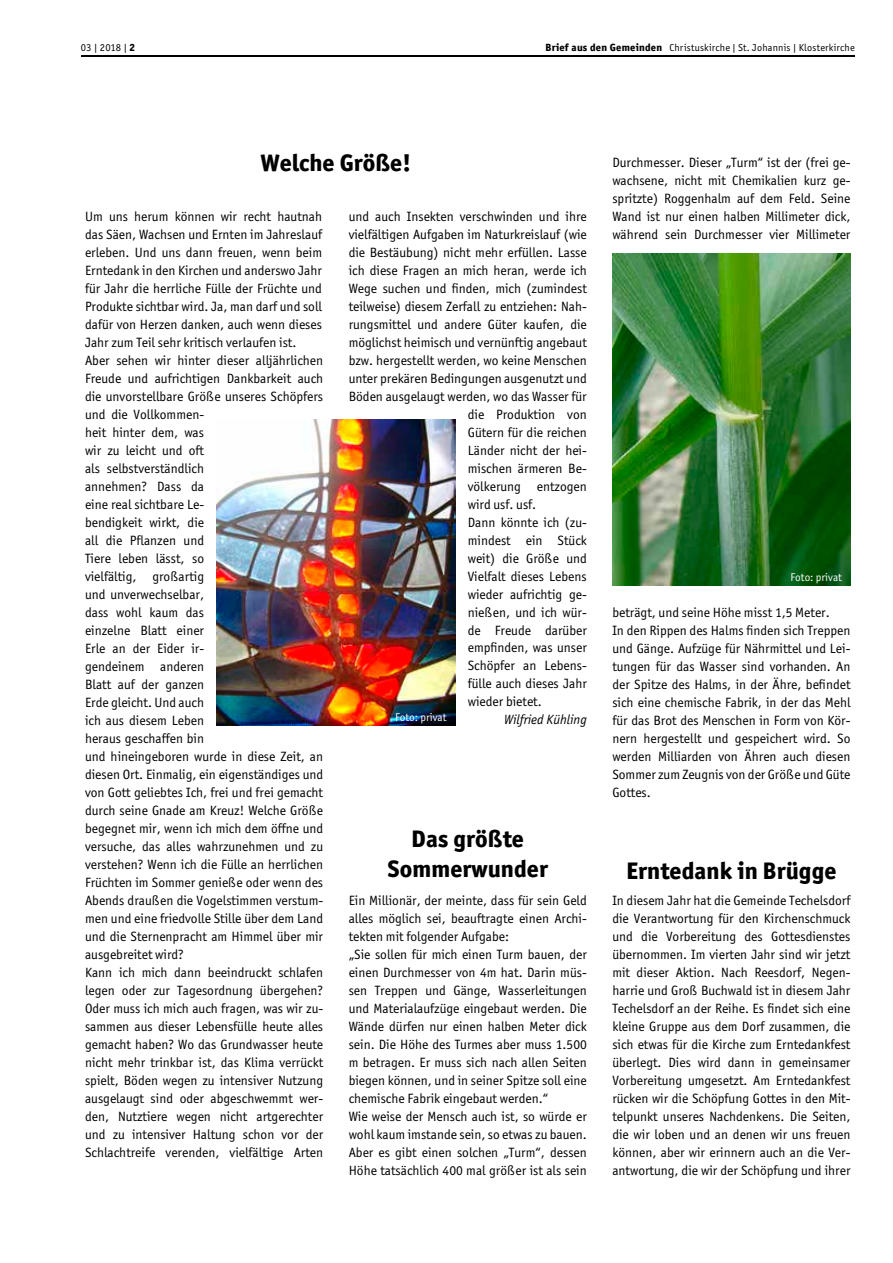
<style>
.page{position:relative;width:893px;height:1263px;background:#fff}
.page>*{position:absolute;margin:0;border:0;box-sizing:border-box;transform-origin:0 0}
.t1{font:800 24px/30px "Officina San ITC";color:#000;text-align:center}
.t2{font:13.5px/18px "Officina San ITC";color:#000}
.t3{font:italic 13.5px "Officina San ITC";color:#000}
.t4{font:11.25px "Officina San ITC";color:#fff}
.t5{font:10.5px "Officina San ITC";letter-spacing:.01em;color:#000}
.t6{font:10.2px "Officina San ITC";letter-spacing:.02em;color:#000}
.s1{font-weight:800}
.s2{font-weight:800;font-size:10.5px}
</style>
<div class="page">
<hr style="left:81px;top:55px;width:774px;height:2px;background:#000">
<img style="left:612px;top:254px;width:238px;height:331px">
<img style="left:217px;top:420px;width:238px;height:306px">
<p class="t5" style="left:81px;top:41px;width:56px">03 | 2018 | <span class="s1">2</span></p>
<p class="t6" style="left:545px;top:41px;width:311px"><span class="s2">Brief aus den Gemeinden</span> Christuskirche | St. Johannis | Klosterkirche</p>
<h1 class="t1" style="left:261px;top:147px;width:152px">Welche Größe!</h1>
<p class="t2" style="left:85px;top:207px;width:240px">Um uns herum können wir recht hautnah das Säen, Wachsen und Ernten im Jahreslauf erleben. Und uns dann freuen, wenn beim Erntedank in den Kirchen und anderswo Jahr für Jahr die herrliche Fülle der Früchte und Produkte sichtbar wird. Ja, man darf und soll dafür von Herzen danken, auch wenn dieses Jahr zum Teil sehr kritisch verlaufen ist.<br>Aber sehen wir hinter dieser alljährlichen Freude und aufrichtigen Dankbarkeit auch die unvorstellbare Größe unseres Schöpfers und die Vollkommen-<br>heit hinter dem, was<br>wir zu leicht und oft<br>als selbstverständlich<br>annehmen? Dass da<br>eine real sichtbare Le-<br>bendigkeit wirkt, die<br>all die Pflanzen und<br>Tiere leben lässt, so<br>vielfältig, großartig<br>und unverwechselbar,<br>dass wohl kaum das<br>einzelne Blatt einer<br>Erle an der Eider ir-<br>gendeinem anderen<br>Blatt auf der ganzen<br>Erde gleicht. Und auch<br>ich aus diesem Leben<br>heraus geschaffen bin<br>und hineingeboren wurde in diese Zeit, an diesen Ort. Einmalig, ein eigenständiges und von Gott geliebtes Ich, frei und frei gemacht durch seine Gnade am Kreuz! Welche Größe begegnet mir, wenn ich mich dem öffne und versuche, das alles wahrzunehmen und zu verstehen? Wenn ich die Fülle an herrlichen Früchten im Sommer genieße oder wenn des Abends draußen die Vogelstimmen verstum&shy;men und eine friedvolle Stille über dem Land und die Sternenpracht am Himmel über mir ausgebreitet wird?<br>Kann ich mich dann beeindruckt schlafen legen oder zur Tagesordnung übergehen?<br>Oder muss ich mich auch fragen, was wir zu&shy;sammen aus dieser Lebensfülle heute alles gemacht haben? Wo das Grundwasser heute nicht mehr trinkbar ist, das Klima verrückt spielt, Böden wegen zu intensiver Nutzung ausgelaugt sind oder abgeschwemmt wer&shy;den, Nutztiere wegen nicht artgerechter und zu intensiver Haltung schon vor der Schlachtreife verenden, vielfältige Arten</p>
<p class="t2" style="left:349px;top:207px;width:240px">und auch Insekten verschwinden und ihre</p>
<p class="t2" style="left:349px;top:225px;width:240px">vielfältigen Aufgaben im Naturkreislauf (wie</p>
<p class="t2" style="left:349px;top:243px;width:240px">die Bestäubung) nicht mehr erfüllen. Lasse</p>
<p class="t2" style="left:349px;top:261px;width:240px">ich diese Fragen an mich heran, werde ich</p>
<p class="t2" style="left:349px;top:279px;width:240px">Wege suchen und finden, mich (zumindest</p>
<p class="t2" style="left:349px;top:297px;width:240px">teilweise) diesem Zerfall zu entziehen: Nah-</p>
<p class="t2" style="left:349px;top:315px;width:240px">rungsmittel und andere Güter kaufen, die</p>
<p class="t2" style="left:349px;top:333px;width:240px">möglichst heimisch und vernünftig angebaut</p>
<p class="t2" style="left:349px;top:351px;width:240px">bzw. hergestellt werden, wo keine Menschen</p>
<p class="t2" style="left:349px;top:369px;width:240px">unter prekären Bedingungen ausgenutzt und</p>
<p class="t2" style="left:349px;top:387px;width:240px">Böden ausgelaugt werden, wo das Wasser für</p>
<p class="t2" style="left:468px;top:405px;width:121px">die Produktion von</p>
<p class="t2" style="left:468px;top:423px;width:121px">Gütern für die reichen</p>
<p class="t2" style="left:468px;top:441px;width:121px">Länder nicht der hei-</p>
<p class="t2" style="left:468px;top:459px;width:121px">mischen ärmeren Be-</p>
<p class="t2" style="left:468px;top:477px;width:121px">völkerung entzogen</p>
<p class="t2" style="left:468px;top:495px;width:70px">wird usf. usf.</p>
<p class="t2" style="left:468px;top:513px;width:121px">Dann könnte ich (zu-</p>
<p class="t2" style="left:468px;top:531px;width:121px">mindest ein Stück</p>
<p class="t2" style="left:468px;top:549px;width:121px">weit) die Größe und</p>
<p class="t2" style="left:468px;top:567px;width:121px">Vielfalt dieses Lebens</p>
<p class="t2" style="left:468px;top:585px;width:121px">wieder aufrichtig ge-</p>
<p class="t2" style="left:468px;top:603px;width:121px">nießen, und ich wür-</p>
<p class="t2" style="left:468px;top:621px;width:121px">de Freude darüber</p>
<p class="t2" style="left:468px;top:639px;width:121px">empfinden, was unser</p>
<p class="t2" style="left:468px;top:657px;width:121px">Schöpfer an Lebens-</p>
<p class="t2" style="left:468px;top:675px;width:121px">fülle auch dieses Jahr</p>
<p class="t2" style="left:468px;top:693px;width:76px">wieder bietet.</p>
<p class="t3" style="left:504px;top:712px;width:84px">Wilfried Kühling</p>
<p class="t4" style="left:395px;top:711px;width:53px">Foto: privat</p>
<h1 class="t1" style="left:387px;top:823px;width:162px">Das größte<br>Sommerwunder</h1>
<p class="t2" style="left:349px;top:891px;width:240px">Ein Millionär, der meinte, dass für sein Geld alles möglich sei, beauftragte einen Archi&shy;tekten mit folgender Aufgabe:<br>„Sie sollen für mich einen Turm bauen, der einen Durchmesser von 4m hat. Darin müs&shy;sen Treppen und Gänge, Wasserleitungen und Materialaufzüge eingebaut werden. Die Wände dürfen nur einen halben Meter dick sein. Die Höhe des Turmes aber muss 1.500 m betragen. Er muss sich nach allen Seiten biegen können, und in seiner Spitze soll eine chemische Fabrik eingebaut werden.“<br>Wie weise der Mensch auch ist, so würde er wohl kaum imstande sein, so etwas zu bauen.<br>Aber es gibt einen solchen „Turm“, dessen Höhe tatsächlich 400 mal größer ist als sein</p>
<p class="t2" style="left:612px;top:153px;width:240px;text-align:justify">Durchmesser. Dieser „Turm“ ist der (frei ge&shy;wachsene, nicht mit Chemikalien kurz ge&shy;spritzte) Roggenhalm auf dem Feld. Seine Wand ist nur einen halben Millimeter dick, während sein Durchmesser vier Millimeter</p>
<p class="t4" style="left:790px;top:570px;width:53px">Foto: privat</p>
<p class="t2" style="left:612px;top:603px;width:240px">beträgt, und seine Höhe misst 1,5 Meter.<br>In den Rippen des Halms finden sich Treppen und Gänge. Aufzüge für Nährmittel und Lei&shy;tungen für das Wasser sind vorhanden. An der Spitze des Halms, in der Ähre, befindet sich eine chemische Fabrik, in der das Mehl für das Brot des Menschen in Form von Kör&shy;nern hergestellt und gespeichert wird. So werden Milliarden von Ähren auch diesen Sommer zum Zeugnis von der Größe und Güte Gottes.</p>
<h1 class="t1" style="left:626px;top:855px;width:212px">Erntedank in Brügge</h1>
<p class="t2" style="left:612px;top:891px;width:240px;text-align:justify">In diesem Jahr hat die Gemeinde Techelsdorf die Verantwortung für den Kirchenschmuck und die Vorbereitung des Gottesdienstes übernommen. Im vierten Jahr sind wir jetzt mit dieser Aktion. Nach Reesdorf, Negen&shy;harrie und Groß Buchwald ist in diesem Jahr Techelsdorf an der Reihe. Es findet sich eine kleine Gruppe aus dem Dorf zusammen, die sich etwas für die Kirche zum Erntedankfest überlegt. Dies wird dann in gemeinsamer Vorbereitung umgesetzt. Am Erntedankfest rücken wir die Schöpfung Gottes in den Mit&shy;telpunkt unseres Nachdenkens. Die Seiten, die wir loben und an denen wir uns freuen können, aber wir erinnern auch an die Ver&shy;antwortung, die wir der Schöpfung und ihrer</p>
</div>
